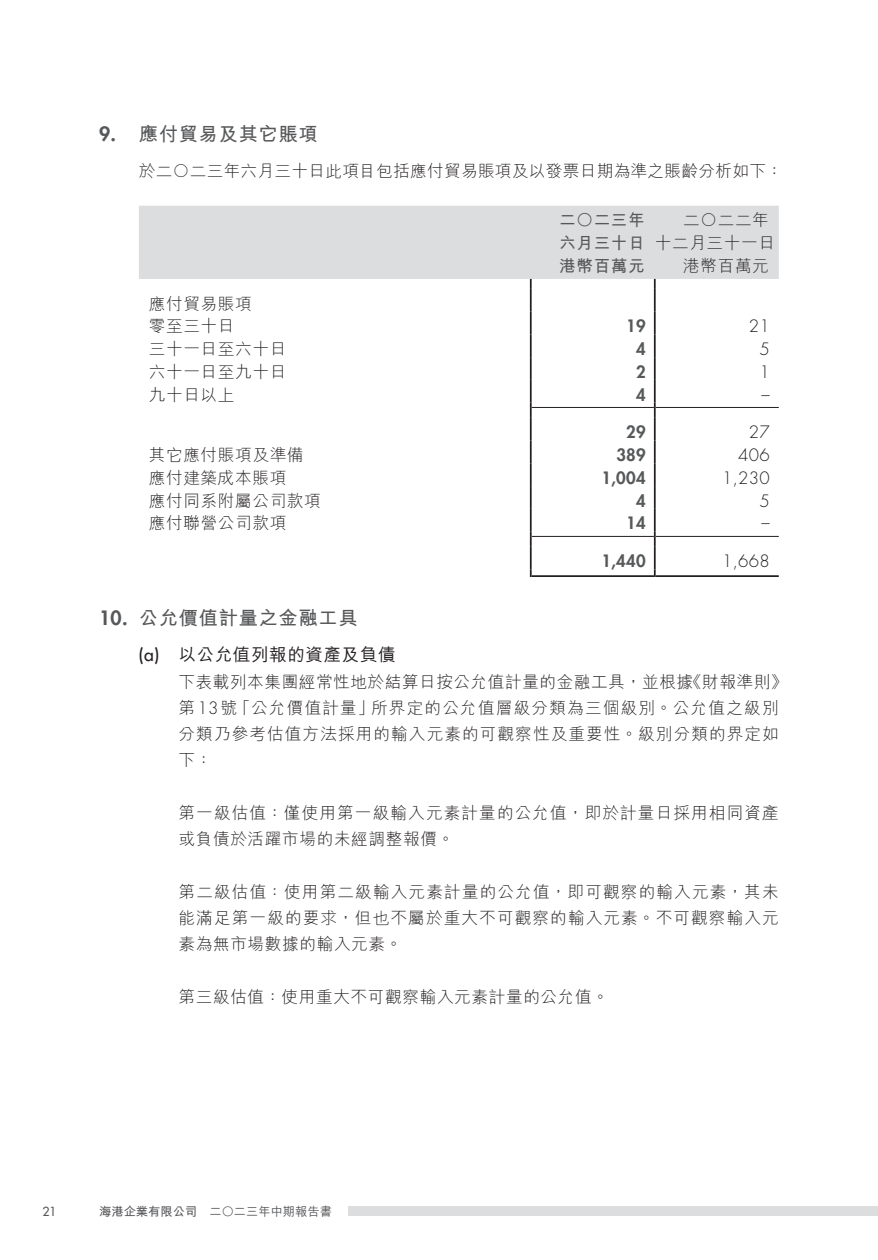
<style>
.page{position:relative;width:878px;height:1260px;background:#fff}
.page>*{position:absolute;margin:0;border:0;box-sizing:border-box;transform-origin:0 0}
._02_H2{font:700 19.25px "M Hei HK";letter-spacing:.035em;color:#57585a}
._02_H2-2{font:800 19.25px "Futura Std";color:#57585a}
._03_H3{font:500 17.5px "M Hei HK";letter-spacing:.035em;color:#231f20}
._03_H3-2{font:500 17.5px "Futura Std";color:#231f20}
._00_txt{font:300 16.62px/26.2px "M Hei HK";letter-spacing:.065em;color:#231f20}
._50_Table_txt{font:300 16.62px "M Hei HK";letter-spacing:.04em;color:#231f20}
._00_txt-2{font:300 16.62px/26.2px "M Hei HK";letter-spacing:.035em;color:#231f20}
._00_txt-3{font:300 16.62px "M Hei HK";letter-spacing:.02em;color:#231f20}
._00_txt-4{font:300 16.62px "M Hei HK";letter-spacing:.04em;color:#231f20}
._50_Table_txt-2{font:800 16.62px "Futura Std";letter-spacing:.015em;color:#57585a}
._50_Table_txt-3{font:300 16.62px "Futura Std";letter-spacing:.02em;color:#231f20}
._50_Table_txt-4{font:700 16.62px "M Hei HK";letter-spacing:.035em;color:#57585a}
.t1{font:500 12.25px "M Hei HK";color:#57585a}
.t2{font:700 12.25px "M Hei HK";color:#57585a}
.t3{font:500 12.25px "Futura Std";color:#57585a}
.s1{font-family:"Futura Std"}
</style>
<div class="page">
<div style="left:348px;top:1206px;width:530px;height:10px;background:#dcdddf"></div>
<div style="left:139px;top:206px;width:640px;height:73px;background:#dcdddf"></div>
<svg style="left:530px;top:570px;width:2px;height:7px"></svg>
<svg style="left:654px;top:570px;width:2px;height:7px"></svg>
<svg style="left:530px;top:279px;width:2px;height:10px"></svg>
<svg style="left:654px;top:279px;width:2px;height:10px"></svg>
<hr style="left:530px;top:289px;width:2px;height:23px;background:#231f20">
<hr style="left:654px;top:289px;width:2px;height:23px;background:#231f20">
<hr style="left:530px;top:312px;width:2px;height:22px;background:#231f20">
<hr style="left:654px;top:312px;width:2px;height:22px;background:#231f20">
<hr style="left:530px;top:334px;width:2px;height:23px;background:#231f20">
<hr style="left:654px;top:334px;width:2px;height:23px;background:#231f20">
<hr style="left:530px;top:357px;width:2px;height:23px;background:#231f20">
<hr style="left:654px;top:357px;width:2px;height:23px;background:#231f20">
<hr style="left:530px;top:380px;width:2px;height:23px;background:#231f20">
<hr style="left:654px;top:380px;width:2px;height:23px;background:#231f20">
<svg style="left:530px;top:403px;width:2px;height:15px"></svg>
<svg style="left:654px;top:403px;width:2px;height:15px"></svg>
<hr style="left:530px;top:418px;width:2px;height:23px;background:#231f20">
<hr style="left:654px;top:418px;width:2px;height:23px;background:#231f20">
<hr style="left:530px;top:441px;width:2px;height:22px;background:#231f20">
<hr style="left:654px;top:441px;width:2px;height:22px;background:#231f20">
<hr style="left:530px;top:463px;width:2px;height:23px;background:#231f20">
<hr style="left:654px;top:463px;width:2px;height:23px;background:#231f20">
<hr style="left:530px;top:486px;width:2px;height:23px;background:#231f20">
<hr style="left:654px;top:486px;width:2px;height:23px;background:#231f20">
<hr style="left:530px;top:509px;width:2px;height:23px;background:#231f20">
<hr style="left:654px;top:509px;width:2px;height:23px;background:#231f20">
<svg style="left:530px;top:532px;width:2px;height:15px"></svg>
<svg style="left:654px;top:532px;width:2px;height:15px"></svg>
<hr style="left:530px;top:547px;width:2px;height:23px;background:#231f20">
<hr style="left:654px;top:547px;width:2px;height:23px;background:#231f20">
<hr style="left:532px;top:407px;width:122px;height:1px;background:#231f20">
<hr style="left:656px;top:407px;width:123px;height:1px;background:#231f20">
<hr style="left:532px;top:536px;width:122px;height:1px;background:#231f20">
<hr style="left:656px;top:536px;width:123px;height:1px;background:#231f20">
<hr style="left:532px;top:575px;width:122px;height:2px;background:#231f20">
<hr style="left:656px;top:575px;width:123px;height:2px;background:#231f20">
<p class="_02_H2-2" style="left:99px;top:122px;width:19px">9.</p>
<p class="_02_H2" style="left:139px;top:120px;width:180px">應付貿易及其它賬項</p>
<p class="_00_txt-3" style="left:139px;top:163px;width:646px">於二○二三年六月三十日此項目包括應付貿易賬項及以發票日期為準之賬齡分析如下：</p>
<p class="_50_Table_txt" style="left:683px;top:212px;width:87px">二○二二年</p>
<p class="_50_Table_txt-4" style="left:559px;top:208px;width:87px">二○二三年</p>
<p class="_50_Table_txt-4" style="left:559px;top:231px;width:87px">六月三十日</p>
<p class="_50_Table_txt" style="left:655px;top:235px;width:122px">十二月三十一日</p>
<p class="_50_Table_txt-4" style="left:559px;top:254px;width:87px">港幣百萬元</p>
<p class="_50_Table_txt" style="left:683px;top:257px;width:87px">港幣百萬元</p>
<p class="_50_Table_txt" style="left:149px;top:295px;width:104px">應付貿易賬項</p>
<p class="_50_Table_txt" style="left:149px;top:318px;width:87px">零至三十日</p>
<p class="_50_Table_txt-2" style="left:626px;top:316px;width:21px">19</p>
<p class="_50_Table_txt-3" style="left:749px;top:316px;width:22px">21</p>
<p class="_50_Table_txt" style="left:149px;top:340px;width:139px">三十一日至六十日</p>
<p class="_50_Table_txt-2" style="left:636px;top:338px;width:11px">4</p>
<p class="_50_Table_txt-3" style="left:759px;top:339px;width:12px">5</p>
<p class="_50_Table_txt" style="left:149px;top:363px;width:139px">六十一日至九十日</p>
<p class="_50_Table_txt-2" style="left:636px;top:361px;width:11px">2</p>
<p class="_50_Table_txt-3" style="left:759px;top:362px;width:12px">1</p>
<p class="_50_Table_txt" style="left:149px;top:386px;width:87px">九十日以上</p>
<p class="_50_Table_txt-2" style="left:636px;top:384px;width:11px">4</p>
<p class="_50_Table_txt-3" style="left:761px;top:384px;width:10px">–</p>
<p class="_50_Table_txt-2" style="left:626px;top:422px;width:21px">29</p>
<p class="_50_Table_txt-3" style="left:749px;top:422px;width:22px">27</p>
<p class="_50_Table_txt" style="left:149px;top:447px;width:156px">其它應付賬項及準備</p>
<p class="_50_Table_txt-2" style="left:616px;top:445px;width:31px">389</p>
<p class="_50_Table_txt-3" style="left:738px;top:445px;width:33px">406</p>
<p class="_50_Table_txt" style="left:149px;top:469px;width:139px">應付建築成本賬項</p>
<p class="_50_Table_txt-2" style="left:601px;top:467px;width:46px">1,004</p>
<p class="_50_Table_txt-3" style="left:722px;top:468px;width:49px">1,230</p>
<p class="_50_Table_txt" style="left:149px;top:492px;width:174px">應付同系附屬公司款項</p>
<p class="_50_Table_txt-2" style="left:636px;top:490px;width:11px">4</p>
<p class="_50_Table_txt-3" style="left:759px;top:491px;width:12px">5</p>
<p class="_50_Table_txt" style="left:149px;top:515px;width:139px">應付聯營公司款項</p>
<p class="_50_Table_txt-2" style="left:626px;top:513px;width:21px">14</p>
<p class="_50_Table_txt-3" style="left:761px;top:513px;width:10px">–</p>
<p class="_50_Table_txt-2" style="left:601px;top:551px;width:46px">1,440</p>
<p class="_50_Table_txt-3" style="left:722px;top:551px;width:49px">1,668</p>
<p class="_02_H2-2" style="left:99px;top:606px;width:30px">10.</p>
<p class="_02_H2" style="left:139px;top:604px;width:220px">公允價值計量之金融工具</p>
<p class="_03_H3-2" style="left:139px;top:644px;width:22px">)a(</p>
<p class="_03_H3" style="left:179px;top:642px;width:219px">以公允值列報的資產及負債</p>
<p class="_00_txt-2" style="left:371px;top:668px;width:409px;text-indent:-193px">下表載列本集團經常性地於結算日按公允值計量的金融工具，並根據<br>所界定的公允值層級分類為三個級別。公允值之級別</p>
<p class="_00_txt" style="left:685px;top:668px;width:104px">《財報準則《</p>
<p class="_00_txt" style="left:179px;top:694px;width:602px">第<span class="s1">13</span>號<br>分類乃參考估值方法採用的輸入元素的可觀察性及重要性。級別分類的界定如下：</p>
<p class="_00_txt" style="left:179px;top:799px;width:602px">第一級估值：僅使用第一級輸入元素計量的公允值，即於計量日採用相同資產或負債於活躍市場的未經調整報價。</p>
<p class="_00_txt" style="left:179px;top:878px;width:602px;text-align:justify">第二級估值：使用第二級輸入元素計量的公允值，即可觀察的輸入元素，其未能滿足第一級的要求，但也不屬於重大不可觀察的輸入元素。不可觀察輸入元素為無市場數據的輸入元素。</p>
<p class="_00_txt-4" style="left:179px;top:988px;width:432px">第三級估值：使用重大不可觀察輸入元素計量的公允值。</p>
<p class="_00_txt" style="left:234px;top:694px;width:142px">「公允價值計量」</p>
<p class="t3" style="left:43px;top:1204px;width:16px">21</p>
<p class="t2" style="left:99px;top:1203px;width:100px">海港企業有限公司</p>
<p class="t1" style="left:209px;top:1203px;width:124px">二○二三年中期報告書</p>
</div>
